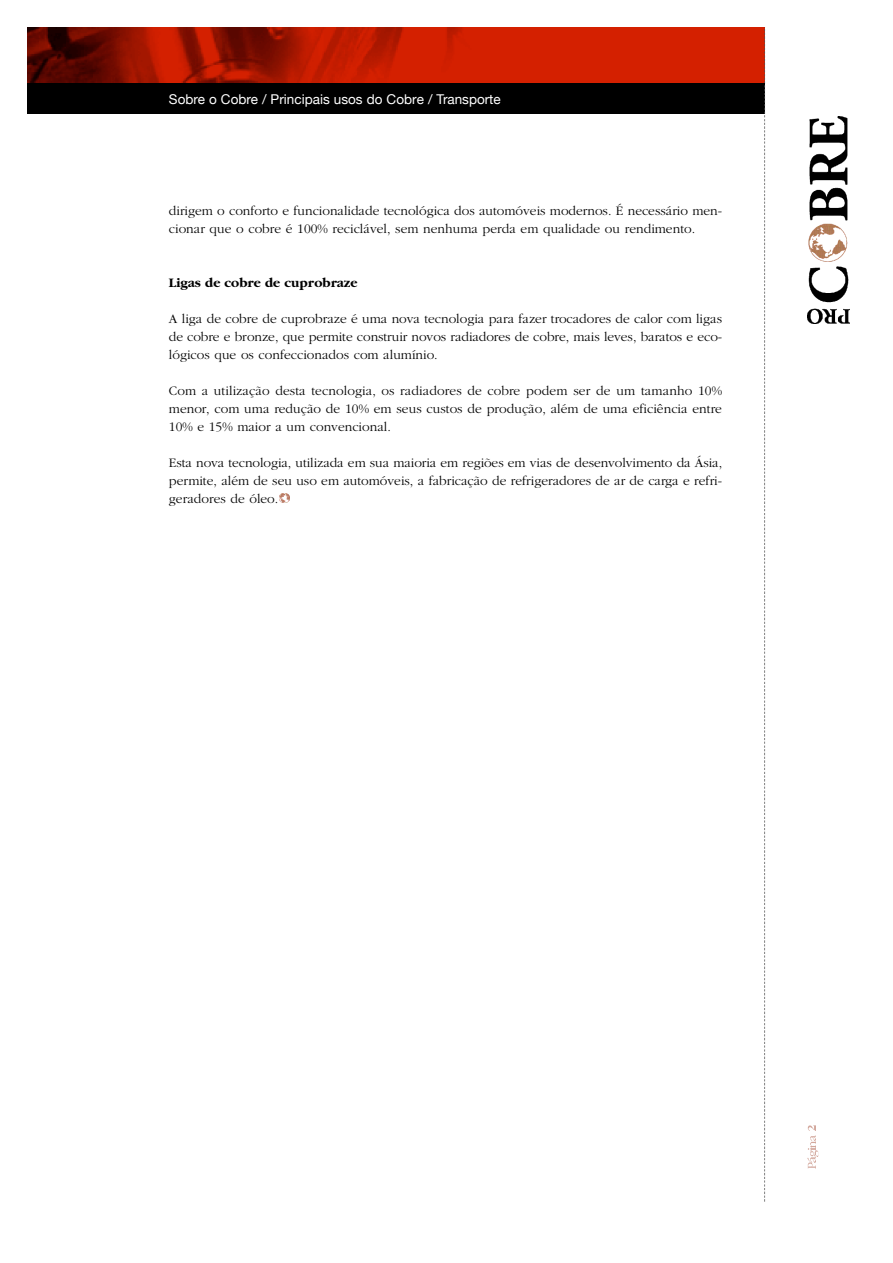
<style>
.page{position:relative;width:893px;height:1263px;background:#fff}
.page>*{position:absolute;margin:0;border:0;box-sizing:border-box;transform-origin:0 0}
.t1{font:300 13.5px/18px "Garamond";color:#000;text-align:justify}
.t2{font:13.5px "Helvetica Neue";color:#fff}
.t3{font:700 13.5px "Garamond";color:#000}
</style>
<div class="page">
<div style="left:27px;top:84px;width:737px;height:30px;background:#000"></div>
<svg style="left:280px;top:494px;width:9px;height:9px"></svg>
<img style="left:27px;top:27px;width:737px;height:57px">
<img style="left:807px;top:116px;width:42px;height:208px">
<svg style="left:764px;top:27px;width:1px;height:1174px"></svg>
<svg style="left:807px;top:1125px;width:11px;height:44px"></svg>
<p class="t2" style="left:169px;top:91px;width:333px">Sobre o Cobre / Principais usos do Cobre / Transporte</p>
<p class="t1" style="left:169px;top:203px;width:554px">dirigem o conforto e funcionalidade tecnológica dos automóveis modernos. É necessário men&shy;cionar que o cobre é 100% reciclável, sem nenhuma perda em qualidade ou rendimento.</p>
<p class="t3" style="left:169px;top:277px;width:190px">Ligas de cobre de cuprobraze</p>
<p class="t1" style="left:169px;top:311px;width:555px">A liga de cobre de cuprobraze é uma nova tecnologia para fazer trocadores de calor com ligas de cobre e bronze, que permite construir novos radiadores de cobre, mais leves, baratos e eco&shy;lógicos que os confeccionados com alumínio.</p>
<p class="t1" style="left:169px;top:383px;width:554px">Com a utilização desta tecnologia, os radiadores de cobre podem ser de um tamanho 10% menor, com uma redução de 10% em seus custos de produção, além de uma eficiência entre 10% e 15% maior a um convencional.</p>
<p class="t1" style="left:169px;top:455px;width:555px">Esta nova tecnologia, utilizada em sua maioria em regiões em vias de desenvolvimento da Ásia, permite, além de seu uso em automóveis, a fabricação de refrigeradores de ar de carga e refri&shy;geradores de óleo.</p>
</div>
